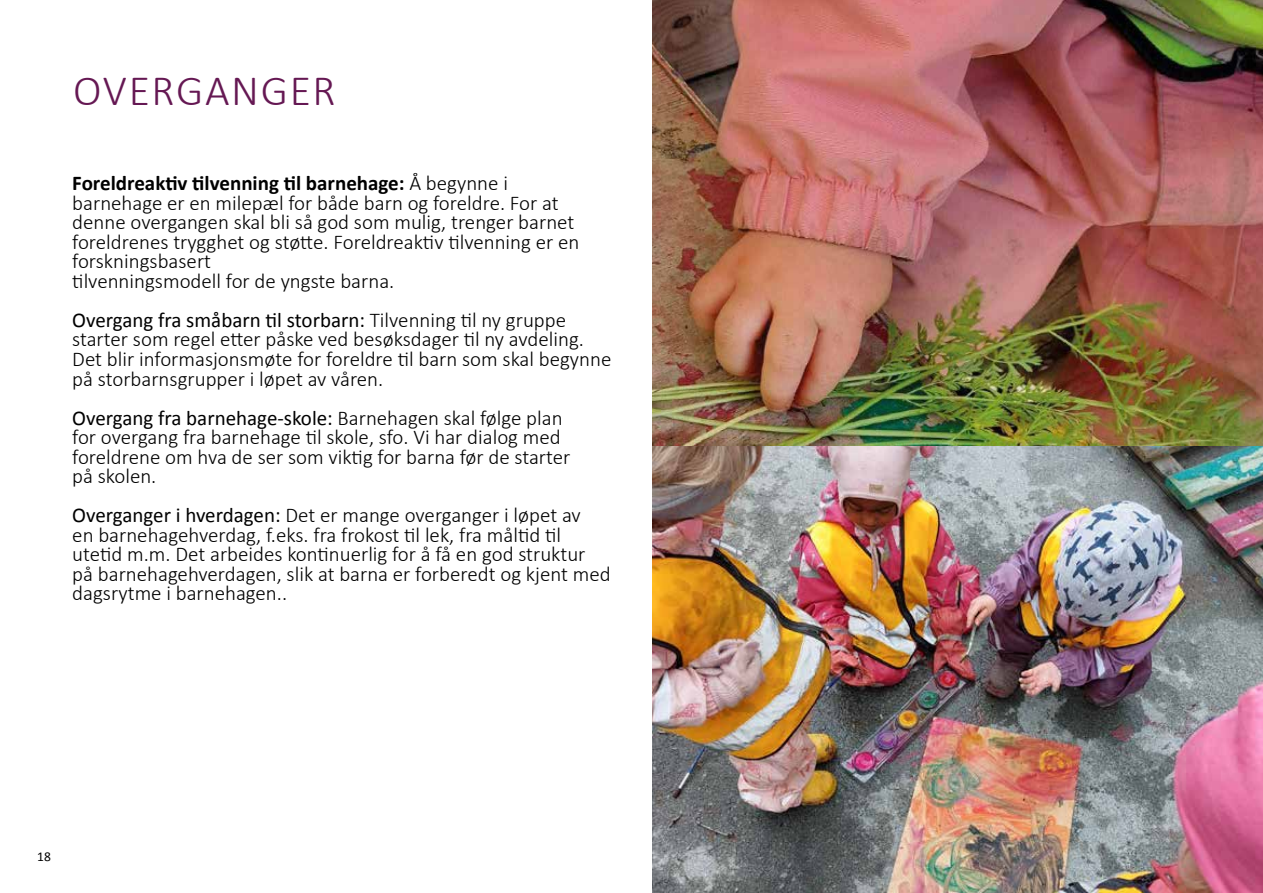
<style>
.page{position:relative;width:1263px;height:893px;background:#fff}
.page>*{position:absolute;margin:0;border:0;box-sizing:border-box;transform-origin:0 0}
.t1{font:300 43.5px "Calibri";letter-spacing:.04em;color:#651853}
.t2{font:300 21px/19.5px "Calibri";color:#000}
.t3{font:13.5px "Calibri";color:#000}
.s1{font-weight:700}
.s2{font-weight:400}
</style>
<div class="page">
<img style="left:653px;top:0;width:610px;height:893px">
<h1 class="t1" style="left:73px;top:63px;width:264px">OVERGANGER</h1>
<p class="t2" style="left:72px;top:173px;width:509px"><span class="s1">Foreldreaktiv tilvenning til barnehage:</span> Å begynne i barnehage er en milepæl for både barn og foreldre. For at denne overgangen skal bli så god som mulig, trenger barnet foreldrenes trygghet og støtte. Foreldreaktiv tilvenning er en forskningsbasert<br>tilvenningsmodell for de yngste barna.</p>
<p class="t2" style="left:72px;top:310px;width:541px"><span class="s2">Overgang fra småbarn til storbarn:</span> Tilvenning til ny gruppe starter som regel etter påske ved besøksdager til ny avdeling.<br>Det blir informasjonsmøte for foreldre til barn som skal begynne på storbarnsgrupper i løpet av våren.</p>
<p class="t2" style="left:72px;top:408px;width:500px"><span class="s2">Overgang fra barnehage-skole:</span> Barnehagen skal følge plan for overgang fra barnehage til skole, sfo. Vi har dialog med foreldrene om hva de ser som viktig for barna før de starter på skolen.</p>
<p class="t2" style="left:72px;top:505px;width:540px"><span class="s2">Overganger i hverdagen:</span> Det er mange overganger i løpet av<br>en barnehagehverdag, f.eks. fra frokost til lek, fra måltid til utetid m.m. Det arbeides kontinuerlig for å få en god struktur på barnehagehverdagen, slik at barna er forberedt og kjent med dagsrytme i barnehagen..</p>
<p class="t3" style="left:37px;top:848px;width:15px">18</p>
</div>
